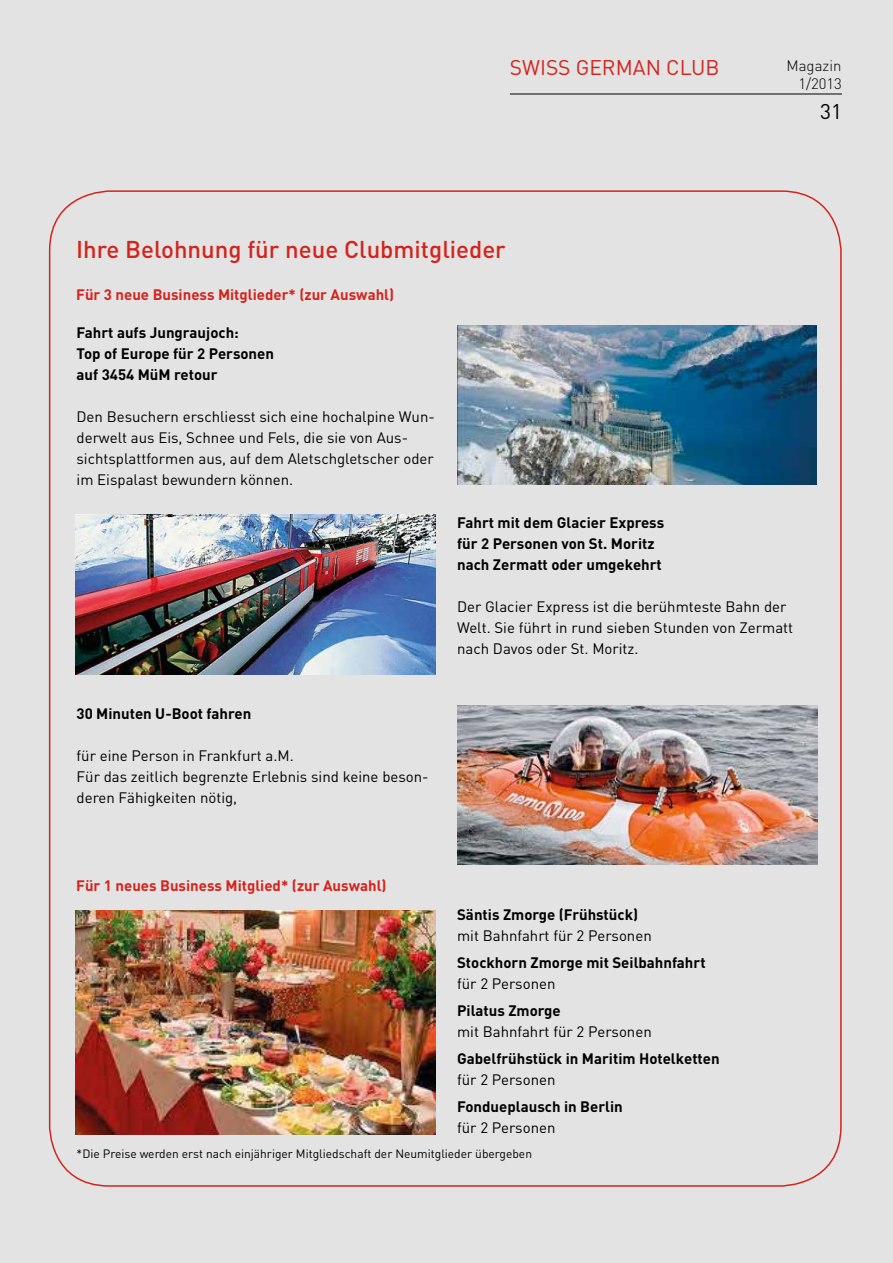
<style>
.page{position:relative;width:893px;height:1263px;background:#e3e3e3}
.page>*{position:absolute;margin:0;border:0;box-sizing:border-box;transform-origin:0 0}
.t1{font:500 24px "DIN";color:#d4231c}
.t2{font:21px "DIN";color:#d4231c}
.t3{font:21px "DIN";color:#000}
.t4{font:15px/21px "DIN";color:#000}
.t5{font:700 15px/21px "DIN";color:#000}
.t6{font:700 15px "DIN";color:#d4231c}
.t7{font:300 15px/18px "DIN";color:#000;text-align:right}
.t8{font:12px "DIN";color:#000}
</style>
<div class="page">
<hr style="left:510px;top:94px;width:332px;height:1px;background:#000">
<img style="left:457px;top:325px;width:359px;height:160px">
<img style="left:76px;top:515px;width:360px;height:159px">
<img style="left:457px;top:705px;width:361px;height:160px">
<img style="left:76px;top:911px;width:360px;height:223px">
<h2 class="t2" style="left:510px;top:54px;width:48px">swissge</h2>
<h2 class="t2" style="left:602px;top:54px;width:27px">rmanc</h2>
<h2 class="t2" style="left:680px;top:54px;width:25px">lub</h2>
<p class="t7" style="left:786px;top:56px;width:57px">Magazin<br>1/2013</p>
<h2 class="t3" style="left:820px;top:98px;width:23px">31</h2>
<h1 class="t1" style="left:76px;top:234px;width:431px">Ihre Belohnung für neue Clubmitglieder</h1>
<p class="t6" style="left:76px;top:285px;width:319px">Für 3 neue Business Mitglieder* (zur Auswahl)</p>
<p class="t5" style="left:77px;top:321px;width:199px">Fahrt aufs Jungraujoch:<br>Top of Europe für 2 Personen auf 3454 MüM retour</p>
<p class="t4" style="left:77px;top:406px;width:360px">Den Besuchern erschliesst sich eine hochalpine Wun&shy;derwelt aus Eis, Schnee und Fels, die sie von Aus&shy;sichtsplattformen aus, auf dem Aletschgletscher oder im Eispalast bewundern können.</p>
<p class="t5" style="left:77px;top:702px;width:176px">30 Minuten U-Boot fahren</p>
<p class="t4" style="left:77px;top:744px;width:354px">für eine Person in Frankfurt a.M.<br>Für das zeitlich begrenzte Erlebnis sind keine beson&shy;deren Fähigkeiten nötig,</p>
<p class="t5" style="left:457px;top:511px;width:209px">Fahrt mit dem Glacier Express für 2 Personen von St. Moritz nach Zermatt oder umgekehrt</p>
<p class="t4" style="left:457px;top:595px;width:338px">Der Glacier Express ist die berühmteste Bahn der<br>Welt. Sie führt in rund sieben Stunden von Zermatt nach Davos oder St. Moritz.</p>
<p class="t6" style="left:76px;top:876px;width:312px">Für 1 neues Business Mitglied* (zur Auswahl)</p>
<p class="t5" style="left:457px;top:904px;width:183px">Säntis Zmorge (Frühstück)</p>
<p class="t4" style="left:457px;top:925px;width:196px">mit Bahnfahrt für 2 Personen</p>
<p class="t5" style="left:457px;top:952px;width:250px">Stockhorn Zmorge mit Seilbahnfahrt</p>
<p class="t4" style="left:457px;top:973px;width:100px">für 2 Personen</p>
<p class="t5" style="left:457px;top:1000px;width:105px">Pilatus Zmorge</p>
<p class="t4" style="left:457px;top:1021px;width:196px">mit Bahnfahrt für 2 Personen</p>
<p class="t5" style="left:457px;top:1048px;width:264px">Gabelfrühstück in Maritim Hotelketten</p>
<p class="t4" style="left:457px;top:1069px;width:100px">für 2 Personen</p>
<p class="t5" style="left:457px;top:1096px;width:167px">Fondueplausch in Berlin</p>
<p class="t4" style="left:457px;top:1117px;width:100px">für 2 Personen</p>
<p class="t8" style="left:77px;top:1147px;width:457px">*Die Preise werden erst nach einjähriger Mitgliedschaft der Neumitglieder übergeben</p>
</div>
